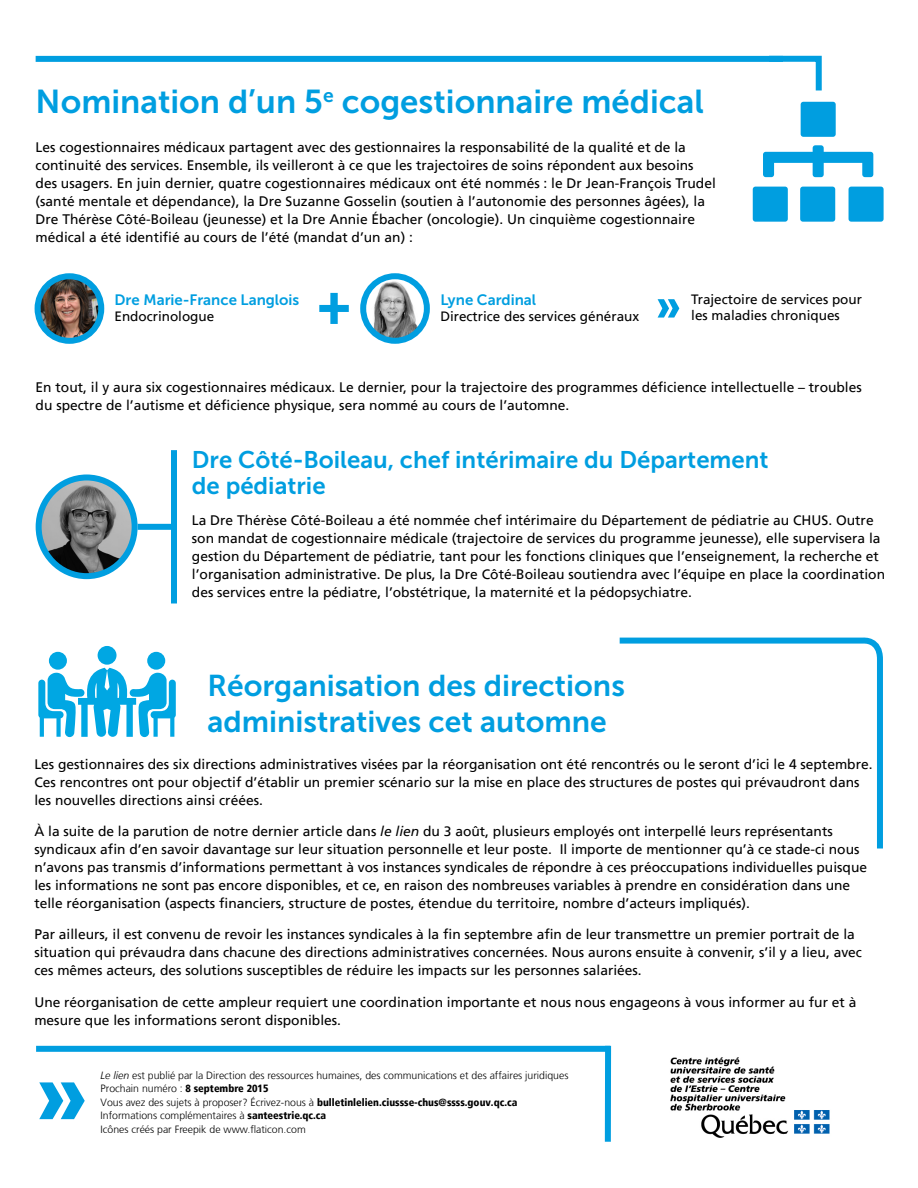
<style>
.page{position:relative;width:918px;height:1188px;background:#fff}
.page>*{position:absolute;margin:0;border:0;box-sizing:border-box;transform-origin:0 0}
.t1{font:33px "Museo Sans 700";color:#009ee0}
.t2{font:30px/36px "Museo Sans 700";color:#009ee0}
.t3{font:24px/25.5px "Museo Sans 700";color:#009ee0}
.t4{font:15px "Museo Sans 700";color:#009ee0}
.t5{font:13.8px/18px "Frutiger LT";color:#000}
.t6{font:13.5px/16.2px "Frutiger LT";color:#000}
.t7{font:300 10.5px/13.5px "Frutiger LT";color:#000}
.t8{font:300 10.5px "Frutiger CE";color:#000}
.s1{font-style:italic}
.s2{font-weight:900;font-stretch:condensed}
</style>
<div class="page">
<svg style="left:39px;top:1082px;width:46px;height:37px"></svg>
<div style="left:605px;top:1046px;width:6px;height:96px;background:#009ee0"></div>
<div style="left:36px;top:1046px;width:574px;height:6px;background:#009ee0"></div>
<img style="left:670px;top:1057px;width:160px;height:81px">
<svg style="left:619px;top:637px;width:264px;height:212px"></svg>
<div style="left:753px;top:187px;width:35px;height:35px;background:#009ee0;border-radius:3px"></div>
<div style="left:800px;top:187px;width:35px;height:35px;background:#009ee0;border-radius:3px"></div>
<div style="left:849px;top:187px;width:35px;height:35px;background:#009ee0;border-radius:3px"></div>
<div style="left:801px;top:102px;width:35px;height:35px;background:#009ee0;border-radius:3px"></div>
<svg style="left:763px;top:145px;width:110px;height:32px"></svg>
<div style="left:36px;top:56px;width:747px;height:6px;background:#009ee0"></div>
<svg style="left:763px;top:55px;width:59px;height:36px"></svg>
<img style="left:38px;top:279px;width:63px;height:62px">
<div style="left:35px;top:273px;width:69px;height:71px;border:6px solid #009ee0;border-radius:50%"></div>
<img style="left:363px;top:276px;width:61px;height:65px">
<div style="left:360px;top:273px;width:70px;height:71px;border:6px solid #009ee0;border-radius:50%"></div>
<svg style="left:319px;top:293px;width:30px;height:31px"></svg>
<svg style="left:658px;top:299px;width:21px;height:19px"></svg>
<img style="left:39px;top:477px;width:95px;height:99px">
<div style="left:36px;top:474px;width:102px;height:105px;border:6px solid #009ee0;border-radius:50%"></div>
<div style="left:138px;top:524px;width:38px;height:6px;background:#009ee0"></div>
<div style="left:171px;top:450px;width:6px;height:153px;background:#009ee0"></div>
<div style="left:98px;top:646px;width:19px;height:19px;background:#00a7e3;border-radius:50%"></div>
<div style="left:49px;top:652px;width:18px;height:18px;background:#00a7e3;border-radius:50%"></div>
<div style="left:147px;top:652px;width:18px;height:18px;background:#00a7e3;border-radius:50%"></div>
<svg style="left:38px;top:668px;width:138px;height:69px"></svg>
<h1 class="t1" style="left:36px;top:83px;width:670px">Nomination d’un 5<sup>e</sup> cogestionnaire médical</h1>
<p class="t5" style="left:36px;top:138px;width:682px">Les cogestionnaires médicaux partagent avec des gestionnaires la responsabilité de la qualité et de la continuité des services. Ensemble, ils veilleront à ce que les trajectoires de soins répondent aux besoins des usagers. En juin dernier, quatre cogestionnaires médicaux ont été nommés : le Dr Jean-François Trudel (santé mentale et dépendance), la Dre Suzanne Gosselin (soutien à l’autonomie des personnes âgées), la Dre Thérèse Côté-Boileau (jeunesse) et la Dre Annie Ébacher (oncologie). Un cinquième cogestionnaire médical a été identifié au cours de l’été (mandat d’un an) :</p>
<p class="t4" style="left:115px;top:292px;width:186px">Dre Marie-France Langlois</p>
<p class="t6" style="left:115px;top:309px;width:101px">Endocrinologue</p>
<p class="t4" style="left:440px;top:291px;width:97px">Lyne Cardinal</p>
<p class="t6" style="left:440px;top:308px;width:200px">Directrice des services généraux</p>
<p class="t6" style="left:691px;top:291px;width:172px">Trajectoire de services pour les maladies chroniques</p>
<p class="t5" style="left:36px;top:378px;width:828px">En tout, il y aura six cogestionnaires médicaux. Le dernier, pour la trajectoire des programmes déficience intellectuelle – troubles du spectre de l’autisme et déficience physique, sera nommé au cours de l’automne.</p>
<h3 class="t3" style="left:192px;top:447px;width:578px">Dre Côté-Boileau, chef intérimaire du Département de pédiatrie</h3>
<p class="t5" style="left:192px;top:512px;width:695px">La Dre Thérèse Côté-Boileau a été nommée chef intérimaire du Département de pédiatrie au CHUS. Outre son mandat de cogestionnaire médicale (trajectoire de services du programme jeunesse), elle supervisera la gestion du Département de pédiatrie, tant pour les fonctions cliniques que l’enseignement, la recherche et l’organisation administrative. De plus, la Dre Côté-Boileau soutiendra avec l’équipe en place la coordination des services entre la pédiatre, l’obstétrique, la maternité et la pédopsychiatre.</p>
<h2 class="t2" style="left:207px;top:667px;width:419px">Réorganisation des directions administratives cet automne</h2>
<p class="t5" style="left:34px;top:755px;width:840px">Les gestionnaires des six directions administratives visées par la réorganisation ont été rencontrés ou le seront d’ici le 4 septembre.<br>Ces rencontres ont pour objectif d’établir un premier scénario sur la mise en place des structures de postes qui prévaudront dans les nouvelles directions ainsi créées.</p>
<p class="t5" style="left:34px;top:822px;width:834px">À la suite de la parution de notre dernier article dans <span class="s1">le lien</span> du 3 août, plusieurs employés ont interpellé leurs représentants syndicaux afin d’en savoir davantage sur leur situation personnelle et leur poste. Il importe de mentionner qu’à ce stade-ci nous n’avons pas transmis d’informations permettant à vos instances syndicales de répondre à ces préoccupations individuelles puisque les informations ne sont pas encore disponibles, et ce, en raison des nombreuses variables à prendre en considération dans une telle réorganisation (aspects financiers, structure de postes, étendue du territoire, nombre d’acteurs impliqués).</p>
<p class="t5" style="left:34px;top:926px;width:829px">Par ailleurs, il est convenu de revoir les instances syndicales à la fin septembre afin de leur transmettre un premier portrait de la situation qui prévaudra dans chacune des directions administratives concernées. Nous aurons ensuite à convenir, s’il y a lieu, avec ces mêmes acteurs, des solutions susceptibles de réduire les impacts sur les personnes salariées.</p>
<p class="t5" style="left:34px;top:993px;width:824px">Une réorganisation de cette ampleur requiert une coordination importante et nous nous engageons à vous informer au fur et à mesure que les informations seront disponibles.</p>
<p class="t7" style="left:101px;top:1069px;width:469px"><span class="s1">Le lien</span> est publié par la Direction des ressources humaines, des communications et des affaires juridiques Prochain numéro : <span class="s2">8 septembre 2015<br></span>Vous avez des sujets à proposer? Écrivez-nous à <span class="s2">bulletinlelien.ciussse-chus@ssss.gouv.qc.ca </span>Informations complémentaires à <span class="s2">santeestrie.qc.ca</span></p>
<p class="t8" style="left:101px;top:1123px;width:207px">Icônes créés par Freepik de www.flaticon.com</p>
</div>
